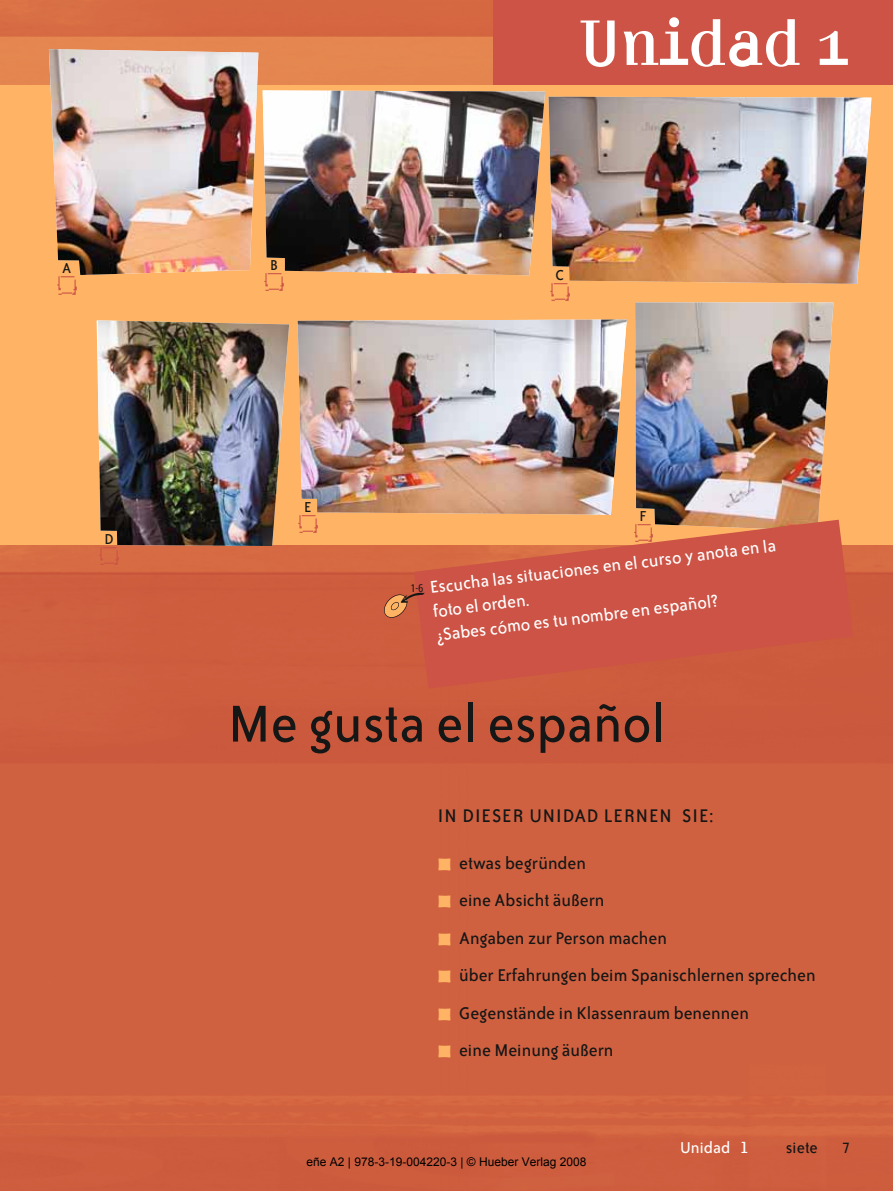
<style>
.page{position:relative;width:893px;height:1191px;background:#fff}
.page>*{position:absolute;margin:0;border:0;box-sizing:border-box;transform-origin:0 0}
.t1{font:300 60px "Amplifier";color:#fff}
.t2{font:59.4px "Bailey Sans ITC";color:#151616}
.t3{font:21px "Bailey Sans ITC";letter-spacing:.045em;color:#151616}
.t4{font:19.5px/37.5px "Bailey Sans ITC";color:#151616}
.t5{font:19.5px/24px "Bailey Sans ITC";color:#fff}
.t6{font:18px "Bailey Sans ITC";color:#fff}
.t7{font:18px "Bailey Sans ITC";color:#151616}
.t8{font:18px "Bailey Sans ITC";color:#151616;scale:.9 1}
.t9{font:16.5px "Bailey Sans ITC";color:#151616}
.t10{font:12px "Arial";color:#000}
.t11{font:12px "Dialog Cond";color:#151616}
.s1{font-family:"Kosmik Glyphs";font-size:24px;color:#ffb465}
.s2{font-size:19.5px}
</style>
<div class="page">
<img style="left:0;top:1px;width:893px;height:1189px">
<div style="left:493px;top:0;width:400px;height:85px;background:#cc5345"></div>
<div style="left:0;top:85px;width:893px;height:459px;background:#ffb465"></div>
<img style="left:263px;top:90px;width:282px;height:185px">
<img style="left:549px;top:97px;width:321px;height:187px">
<img style="left:49px;top:49px;width:209px;height:226px">
<img style="left:635px;top:302px;width:198px;height:217px">
<img style="left:98px;top:320px;width:191px;height:226px">
<svg style="left:414px;top:519px;width:439px;height:169px;background:#d15f47"></svg>
<img style="left:298px;top:319px;width:329px;height:195px">
<img style="left:57px;top:276px;width:20px;height:19px">
<img style="left:263px;top:272px;width:21px;height:19px">
<img style="left:549px;top:282px;width:21px;height:19px">
<img style="left:98px;top:546px;width:21px;height:19px">
<img style="left:298px;top:515px;width:20px;height:18px">
<img style="left:632px;top:524px;width:21px;height:19px">
<svg style="left:382px;top:592px;width:42px;height:27px"></svg>
<p class="t9" style="left:62px;top:262px;width:11px">A</p>
<p class="t9" style="left:104px;top:532px;width:11px">D</p>
<p class="t9" style="left:270px;top:259px;width:9px">B</p>
<p class="t9" style="left:304px;top:500px;width:9px">E</p>
<h1 class="t1" style="left:580px;top:19px;width:271px">Unidad 1</h1>
<p class="t9" style="left:556px;top:269px;width:10px">C</p>
<p class="t11" style="left:411px;top:584px;width:14px">1-6</p>
<p class="t9" style="left:640px;top:510px;width:9px">F</p>
<p class="t5" style="left:429px;top:577px;width:350px;rotate:-7deg">Escucha las situaciones en el curso y anota en la foto el orden.<br>¿Sabes cómo es tu nombre en español?</p>
<h2 class="t2" style="left:228px;top:702px;width:438px">Me gusta el español</h2>
<p class="t3" style="left:438px;top:808px;width:277px">IN DIESER UNIDAD LERNEN SIE:</p>
<p class="t4" style="left:438px;top:845px;width:379px"><span class="s1">z</span> etwas begründen<br><span class="s1">z</span> eine Absicht äußern<br><span class="s1">z</span> Angaben zur Person machen<br><span class="s1">z</span> über Erfahrungen beim Spanischlernen sprechen <span class="s1">z</span> Gegenstände in Klassenraum benennen<br><span class="s1">z</span> eine Meinung äußern</p>
<p class="t10" style="left:306px;top:1154px;width:281px">eñe A2 | 978-3-19-004220-3 | © Hueber Verlag 2008</p>
<p class="t6" style="left:680px;top:1141px;width:70px">Unidad <span class="s2">1</span></p>
<p class="t7" style="left:786px;top:1141px;width:34px">siete</p>
<p class="t8" style="left:843px;top:1141px;width:10px">7</p>
</div>
